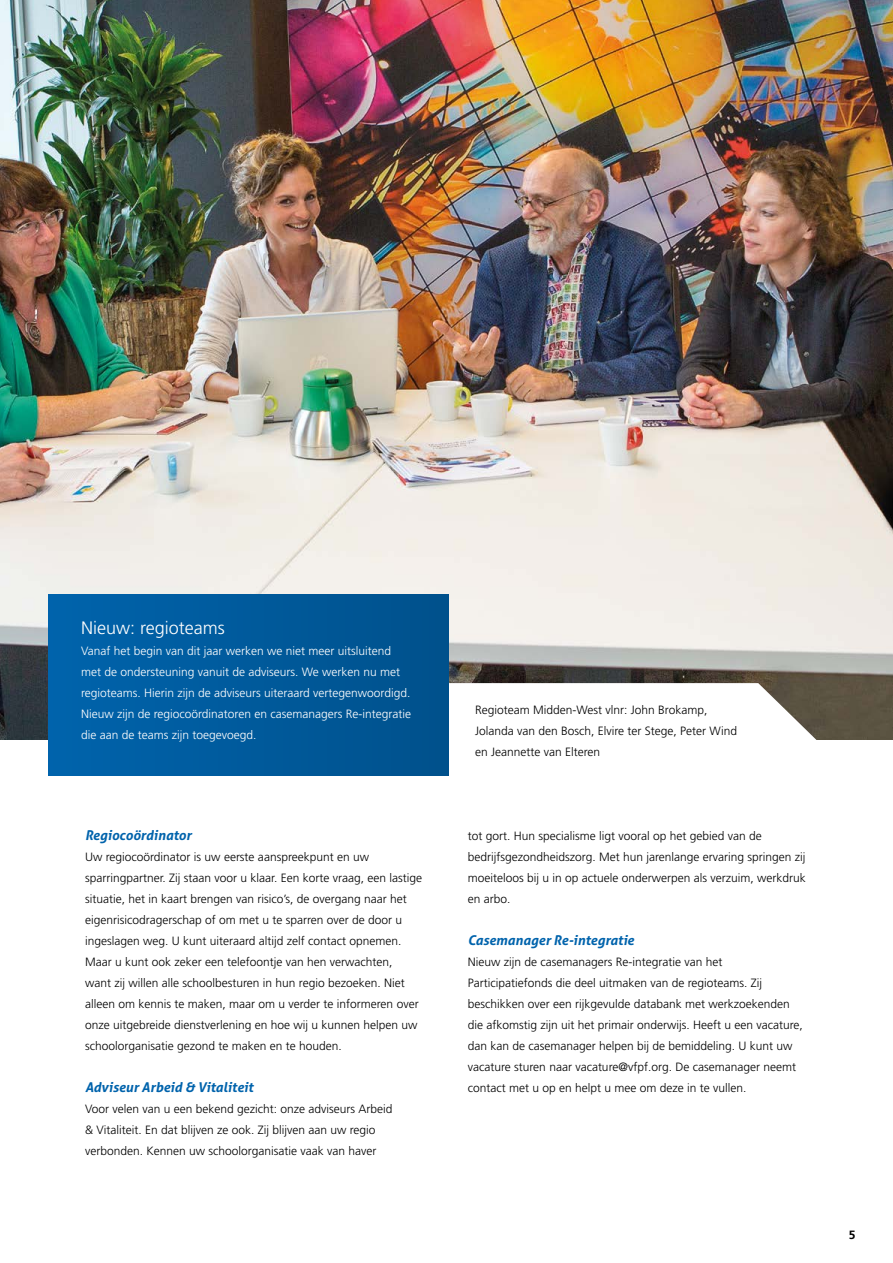
<style>
.page{position:relative;width:893px;height:1263px;background:#fff}
.page>*{position:absolute;margin:0;border:0;box-sizing:border-box;transform-origin:0 0}
.t1{font:300 18px "Frutiger";color:#fff}
.t2{font:italic 700 13.5px "Aller";color:#0063ac}
.t3{font:300 12px/21px "Frutiger";color:#000}
.t4{font:300 12px/21px "Frutiger";color:#fff}
.t5{font:700 12px "Frutiger";color:#000}
</style>
<div class="page">
<img style="left:0;top:0;width:893px;height:740px">
<svg style="left:448px;top:683px;width:399px;height:87px"></svg>
<div style="left:48px;top:594px;width:400px;height:181px;background:linear-gradient(to right,#0063ac,#00518c)"></div>
<h1 class="t1" style="left:81px;top:617px;width:145px">Nieuw: regioteams</h1>
<p class="t4" style="left:81px;top:640px;width:332px">Vanaf het begin van dit jaar werken we niet meer uitsluitend met de ondersteuning vanuit de adviseurs. We werken nu met regioteams. Hierin zijn de adviseurs uiteraard vertegenwoordigd.<br>Nieuw zijn de regiocoördinatoren en casemanagers Re-integratie die aan de teams zijn toegevoegd.</p>
<p class="t2" style="left:85px;top:827px;width:108px">Regiocoördinator</p>
<p class="t3" style="left:85px;top:846px;width:339px">Uw regiocoördinator is uw eerste aanspreekpunt en uw sparringpartner. Zij staan voor u klaar. Een korte vraag, een lastige situatie, het in kaart brengen van risico’s, de overgang naar het eigenrisicodragerschap of om met u te sparren over de door u ingeslagen weg. U kunt uiteraard altijd zelf contact opnemen.<br>Maar u kunt ook zeker een telefoontje van hen verwachten,<br>want zij willen alle schoolbesturen in hun regio bezoeken. Niet alleen om kennis te maken, maar om u verder te informeren over onze uitgebreide dienstverlening en hoe wij u kunnen helpen uw schoolorganisatie gezond te maken en te houden.</p>
<p class="t2" style="left:85px;top:1079px;width:170px">Adviseur Arbeid &amp; Vitaliteit</p>
<p class="t3" style="left:85px;top:1098px;width:309px">Voor velen van u een bekend gezicht: onze adviseurs Arbeid &amp; Vitaliteit. En dat blijven ze ook. Zij blijven aan uw regio verbonden. Kennen uw schoolorganisatie vaak van haver</p>
<p class="t3" style="left:475px;top:699px;width:264px">Regioteam Midden-West vlnr: John Brokamp,<br>Jolanda van den Bosch, Elvire ter Stege, Peter Wind en Jeannette van Elteren</p>
<p class="t3" style="left:468px;top:825px;width:340px">tot gort. Hun specialisme ligt vooral op het gebied van de bedrijfsgezondheidszorg. Met hun jarenlange ervaring springen zij moeiteloos bij u in op actuele onderwerpen als verzuim, werkdruk en arbo.</p>
<p class="t2" style="left:468px;top:932px;width:168px">Casemanager Re-integratie</p>
<p class="t3" style="left:468px;top:951px;width:337px">Nieuw zijn de casemanagers Re-integratie van het Participatiefonds die deel uitmaken van de regioteams. Zij beschikken over een rijkgevulde databank met werkzoekenden die afkomstig zijn uit het primair onderwijs. Heeft u een vacature, dan kan de casemanager helpen bij de bemiddeling. U kunt uw vacature sturen naar vacature@vfpf.org. De casemanager neemt contact met u op en helpt u mee om deze in te vullen.</p>
<p class="t5" style="left:849px;top:1228px;width:8px">5</p>
</div>
